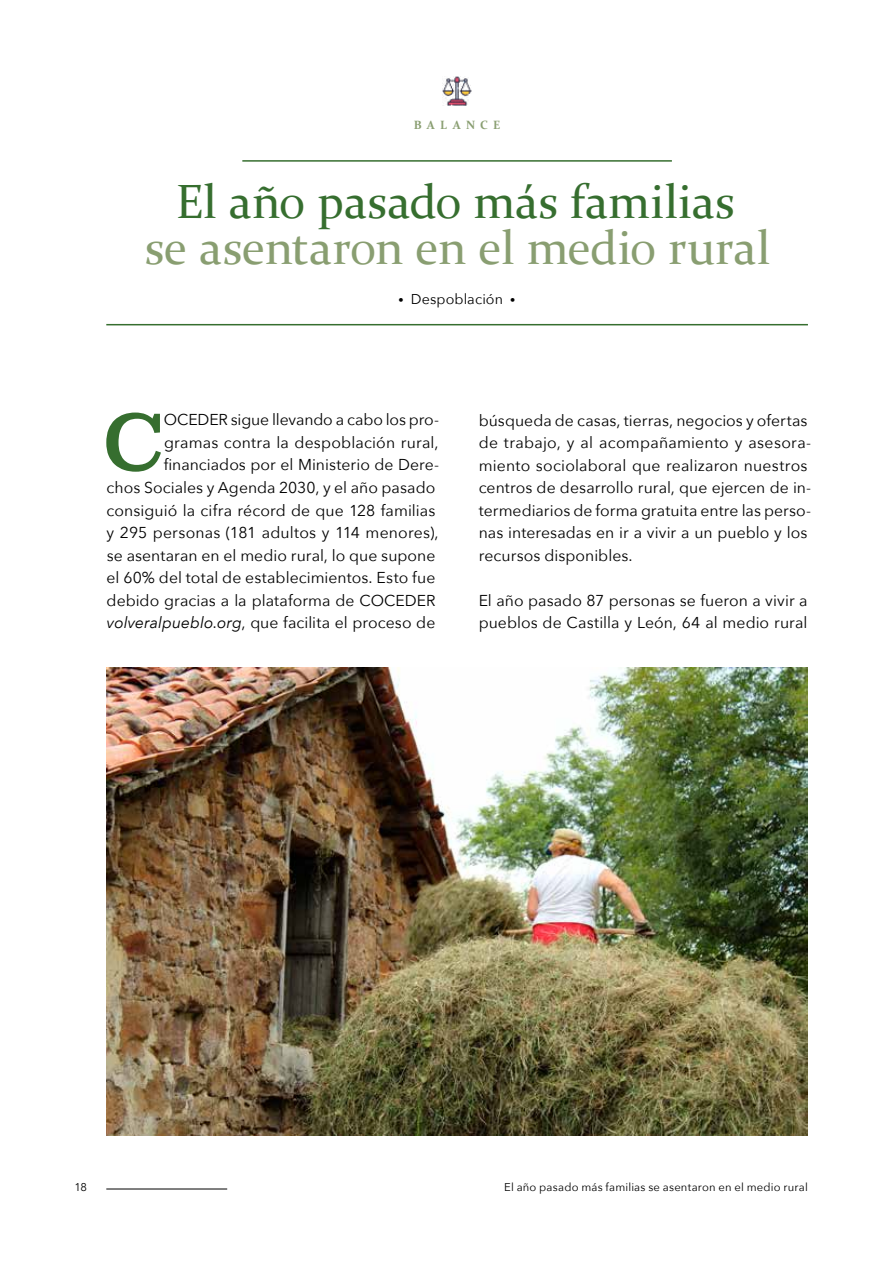
<style>
.page{position:relative;width:893px;height:1263px;background:#fff}
.page>*{position:absolute;margin:0;border:0;box-sizing:border-box;transform-origin:0 0}
.t1{font:76.35px "Superclarendon";color:#366e2f}
.t2{font:48px "Constantia";color:#899e71}
.t3{font:48px "Constantia";letter-spacing:.005em;color:#366e2f}
.t4{font:15.75px/22.5px "Avenir Next";letter-spacing:.005em;color:#000}
.t5{font:14.25px "Avenir Next";letter-spacing:.01em;color:#000}
.t6{font:700 12px "Constantia";letter-spacing:.435em;color:#899e71}
.t7{font:11.25px "Avenir Next";letter-spacing:.015em;color:#000}
.s1{font-weight:800}
.s2{font-style:italic}
</style>
<div class="page">
<hr style="left:106px;top:324px;width:702px;height:1px;background:#366e2f">
<img style="left:106px;top:668px;width:702px;height:467px">
<img style="left:443px;top:77px;width:28px;height:29px">
<hr style="left:242px;top:160px;width:430px;height:2px;background:#366e2f">
<hr style="left:106px;top:1188px;width:121px;height:1px;background:#000">
<p class="t6" style="left:414px;top:117px;width:88px">BALANCE</p>
<h2 class="t3" style="left:176px;top:169px;width:560px">El año pasado más familias</h2>
<h2 class="t2" style="left:145px;top:215px;width:627px">se asentaron en el medio rural</h2>
<p class="t5" style="left:398px;top:287px;width:118px"><span class="s1">·</span> Despoblación <span class="s1">·</span></p>
<h1 class="t1" style="left:103px;top:391px;width:62px">C</h1>
<p class="t4" style="left:107px;top:408px;width:334px;text-align:right">OCEDER sigue llevando a cabo los pro&shy;gramas contra la despoblación rural, financiados por el Ministerio de Dere-<br>chos Sociales y Agenda 2030, y el año pasado consiguió la cifra récord de que 128 familias y 295 personas (181 adultos y 114 menores), se asentaran en el medio rural, lo que supone el 60% del total de establecimientos. Esto fue debido gracias a la plataforma de COCEDER <span class="s2">volveralpueblo.org</span>, que facilita el proceso de</p>
<p class="t4" style="left:479px;top:408px;width:334px">búsqueda de casas, tierras, negocios y ofertas de trabajo, y al acompañamiento y asesora&shy;miento sociolaboral que realizaron nuestros centros de desarrollo rural, que ejercen de in&shy;termediarios de forma gratuita entre las perso&shy;nas interesadas en ir a vivir a un pueblo y los recursos disponibles.</p>
<p class="t4" style="left:479px;top:588px;width:330px">El año pasado 87 personas se fueron a vivir a pueblos de Castilla y León, 64 al medio rural</p>
<p class="t7" style="left:74px;top:1177px;width:14px">18</p>
<p class="t7" style="left:504px;top:1177px;width:305px">El año pasado más familias se asentaron en el medio rural</p>
</div>
